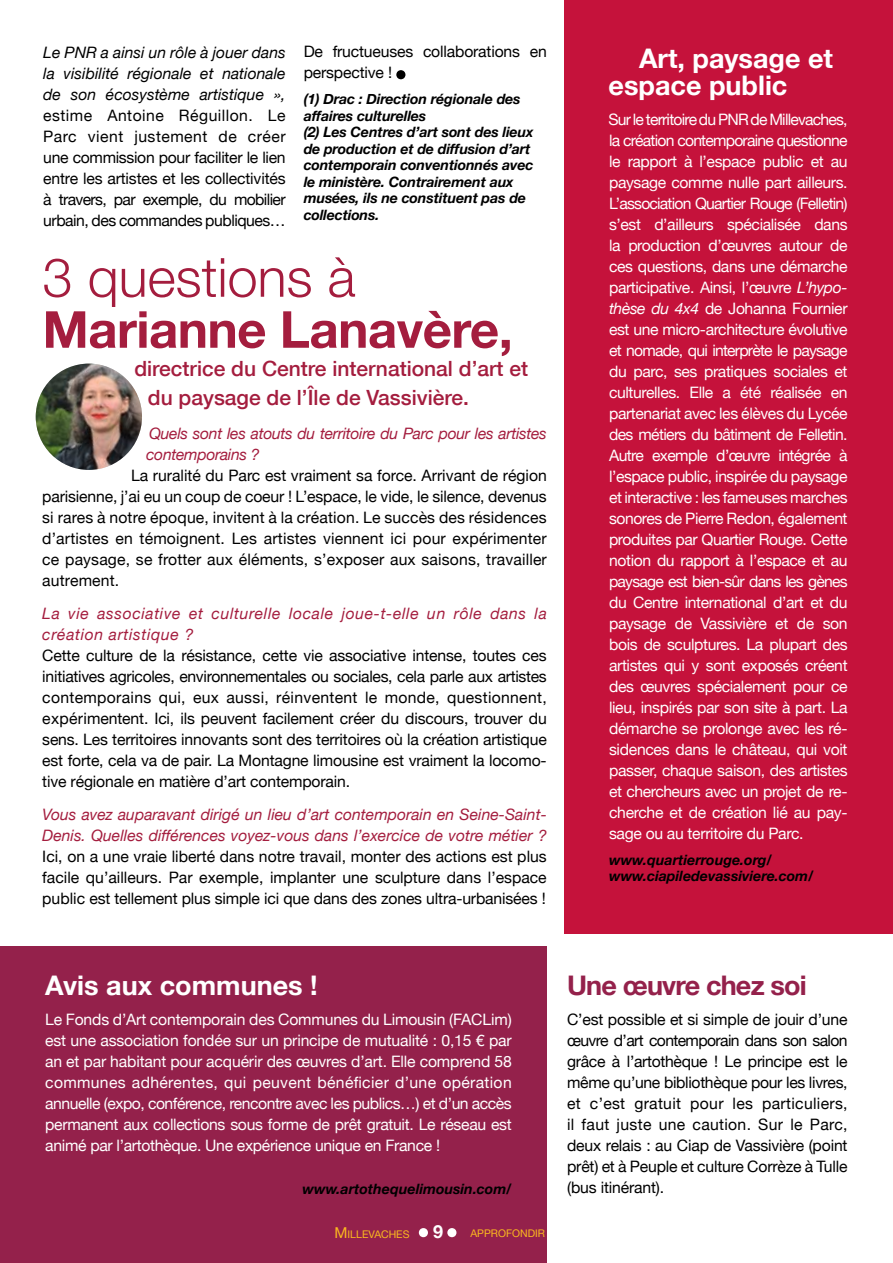
<style>
.page{position:relative;width:893px;height:1263px;background:#fff}
.page>*{position:absolute;margin:0;border:0;box-sizing:border-box;transform-origin:0 0}
.t1{font:300 54px "Helvetica Neue";color:#a41d3e}
.t2{font:700 54px "Times";color:#fff}
.t3{font:700 54px "Times";color:#000}
.t4{font:700 51px "Helvetica Neue";letter-spacing:-.01em;color:#a41d3e}
.t5{font:700 27px/27px "Helvetica Neue";color:#fff}
.t6{font:700 27px "Helvetica Neue";letter-spacing:-.03em;color:#94214b}
.t7{font:500 21px/28.5px "Helvetica Neue";color:#a41d3e}
.t8{font:700 18px "Helvetica Neue";color:#fff}
.t9{font:15.75px/21px "Helvetica Neue";letter-spacing:-.02em;color:#fff;text-align:justify}
.t10{font:15.75px/21px "Helvetica Neue";letter-spacing:-.01em;color:#000;text-align:justify}
.t11{font:italic 15.75px/21px "Helvetica Neue";color:#a41d3e}
.t12{font:italic 15.75px/21px "Helvetica Neue";color:#000;text-align:justify}
.t13{font:italic 15.75px/21px "Helvetica Neue";letter-spacing:.04em;color:#a41d3e}
.t14{font:italic 15.75px/21px "Helvetica Neue";letter-spacing:-.02em;color:#a41d3e}
.t15{font:italic 700 14.25px/16.5px "Helvetica Neue";letter-spacing:-.01em;color:#000}
.t16{font:10.5px "Helvetica Neue";color:#fbba1e}
.s1{font-style:italic}
.s2{font-size:15px}
</style>
<div class="page">
<div style="left:565px;top:0;width:328px;height:933px;background:#c5123b"></div>
<div style="left:0;top:947px;width:547px;height:316px;background:#94214b"></div>
<img style="left:36px;top:364px;width:106px;height:106px;border-radius:53px">
<p class="t12" style="left:43px;top:41px;width:244px">Le PNR a ainsi un rôle à jouer dans la visibilité régionale et nationale de son écosystème artistique »,</p>
<p class="t10" style="left:43px;top:104px;width:244px">estime Antoine Réguillon. Le Parc vient justement de créer une commission pour faciliter le lien entre les artistes et les collectivités à travers, par exemple, du mobilier urbain, des commandes publiques…</p>
<p class="t10" style="left:304px;top:41px;width:245px">De fructueuses collaborations en perspective !</p>
<h1 class="t3" style="left:392px;top:9px;width:15px">.</h1>
<p class="t15" style="left:304px;top:90px;width:231px">(1) Drac : Direction régionale des affaires culturelles<br>(2) Les Centres d’art sont des lieux de production et de diffusion d’art contemporain conventionnés avec le ministère. Contrairement aux musées, ils ne constituent pas de collections.</p>
<h1 class="t1" style="left:43px;top:244px;width:315px">3 questions à</h1>
<h2 class="t4" style="left:43px;top:298px;width:472px">Marianne Lanavère,</h2>
<h3 class="t7" style="left:148px;top:354px;width:382px;text-indent:-14px">directrice du Centre international d’art et du paysage de l’île de Vassivière.</h3>
<p class="t14" style="left:146px;top:423px;width:402px">Quels sont les atouts du territoire du Parc pour les artistes contemporains ?</p>
<p class="t10" style="left:42px;top:465px;width:506px;text-indent:89px">La ruralité du Parc est vraiment sa force. Arrivant de région parisienne, j’ai eu un coup de coeur ! L’espace, le vide, le silence, devenus si rares à notre époque, invitent à la création. Le succès des résidences d’artistes en témoignent. Les artistes viennent ici pour expérimenter ce paysage, se frotter aux éléments, s’exposer aux saisons, travailler autrement.</p>
<p class="t13" style="left:42px;top:603px;width:506px">La vie associative et culturelle locale joue-t-elle un rôle dans la création artistique ?</p>
<p class="t10" style="left:42px;top:645px;width:506px">Cette culture de la résistance, cette vie associative intense, toutes ces initiatives agricoles, environnementales ou sociales, cela parle aux artistes contemporains qui, eux aussi, réinventent le monde, questionnent, expérimentent. Ici, ils peuvent facilement créer du discours, trouver du sens. Les territoires innovants sont des territoires où la création artistique est forte, cela va de pair. La Montagne limousine est vraiment la locomo&shy;tive régionale en matière d’art contemporain.</p>
<p class="t11" style="left:42px;top:804px;width:506px">Vous avez auparavant dirigé un lieu d’art contemporain en Seine-Saint-<br>Denis. Quelles différences voyez-vous dans l’exercice de votre métier ?</p>
<p class="t10" style="left:42px;top:846px;width:506px">Ici, on a une vraie liberté dans notre travail, monter des actions est plus facile qu’ailleurs. Par exemple, implanter une sculpture dans l’espace public est tellement plus simple ici que dans des zones ultra-urbanisées !</p>
<h3 class="t5" style="left:608px;top:44px;width:226px;text-indent:31px">Art, paysage et espace public</h3>
<p class="t9" style="left:608px;top:109px;width:241px">Sur le territoire du PNR de Millevaches, la création contemporaine questionne le rapport à l’espace public et au paysage comme nulle part ailleurs.<br>L’association Quartier Rouge (Felletin) s’est d’ailleurs spécialisée dans la production d’œuvres autour de ces questions, dans une démarche participative. Ainsi, l’œuvre <span class="s1">L’hypo&shy;thèse du 4x4</span> de Johanna Fournier est une micro-architecture évolutive et nomade, qui interprète le paysage du parc, ses pratiques sociales et culturelles. Elle a été réalisée en partenariat avec les élèves du Lycée des métiers du bâtiment de Felletin.<br>Autre exemple d’œuvre intégrée à l’espace public, inspirée du paysage et interactive : les fameuses marches sonores de Pierre Redon, également produites par Quartier Rouge. Cette notion du rapport à l’espace et au paysage est bien-sûr dans les gènes du Centre international d’art et du paysage de Vassivière et de son bois de sculptures. La plupart des artistes qui y sont exposés créent des œuvres spécialement pour ce lieu, inspirés par son site à part. La démarche se prolonge avec les ré&shy;sidences dans le château, qui voit passer, chaque saison, des artistes et chercheurs avec un projet de re&shy;cherche et de création lié au pay&shy;sage ou au territoire du Parc.</p>
<p class="t15" style="left:609px;top:851px;width:206px">www.quartierrouge.org/ www.ciapiledevassiviere.com/</p>
<h3 class="t5" style="left:45px;top:971px;width:274px">Avis aux communes !</h3>
<p class="t9" style="left:45px;top:1008px;width:468px">Le Fonds d’Art contemporain des Communes du Limousin (FACLim) est une association fondée sur un principe de mutualité : 0,15 € par an et par habitant pour acquérir des œuvres d’art. Elle comprend 58 communes adhérentes, qui peuvent bénéficier d’une opération annuelle (expo, conférence, rencontre avec les publics…) et d’un accès permanent aux collections sous forme de prêt gratuit. Le réseau est animé par l’artothèque. Une expérience unique en France !</p>
<p class="t15" style="left:302px;top:1180px;width:211px">www.artothequelimousin.com/</p>
<p class="t8" style="left:433px;top:1220px;width:12px">9</p>
<p class="t16" style="left:335px;top:1228px;width:76px"><span class="s2">M</span>ILLEVACHES</p>
<h1 class="t2" style="left:415px;top:1166px;width:44px">. .</h1>
<p class="t16" style="left:470px;top:1227px;width:76px">APPROFONDIR</p>
<h3 class="t6" style="left:567px;top:969px;width:241px">Une œuvre chez soi</h3>
<p class="t10" style="left:567px;top:1009px;width:282px">C’est possible et si simple de jouir d’une œuvre d’art contemporain dans son salon grâce à l’artothèque ! Le principe est le même qu’une bibliothèque pour les livres, et c’est gratuit pour les particuliers, il faut juste une caution. Sur le Parc, deux relais : au Ciap de Vassivière (point prêt) et à Peuple et culture Corrèze à Tulle (bus itinérant).</p>
</div>
